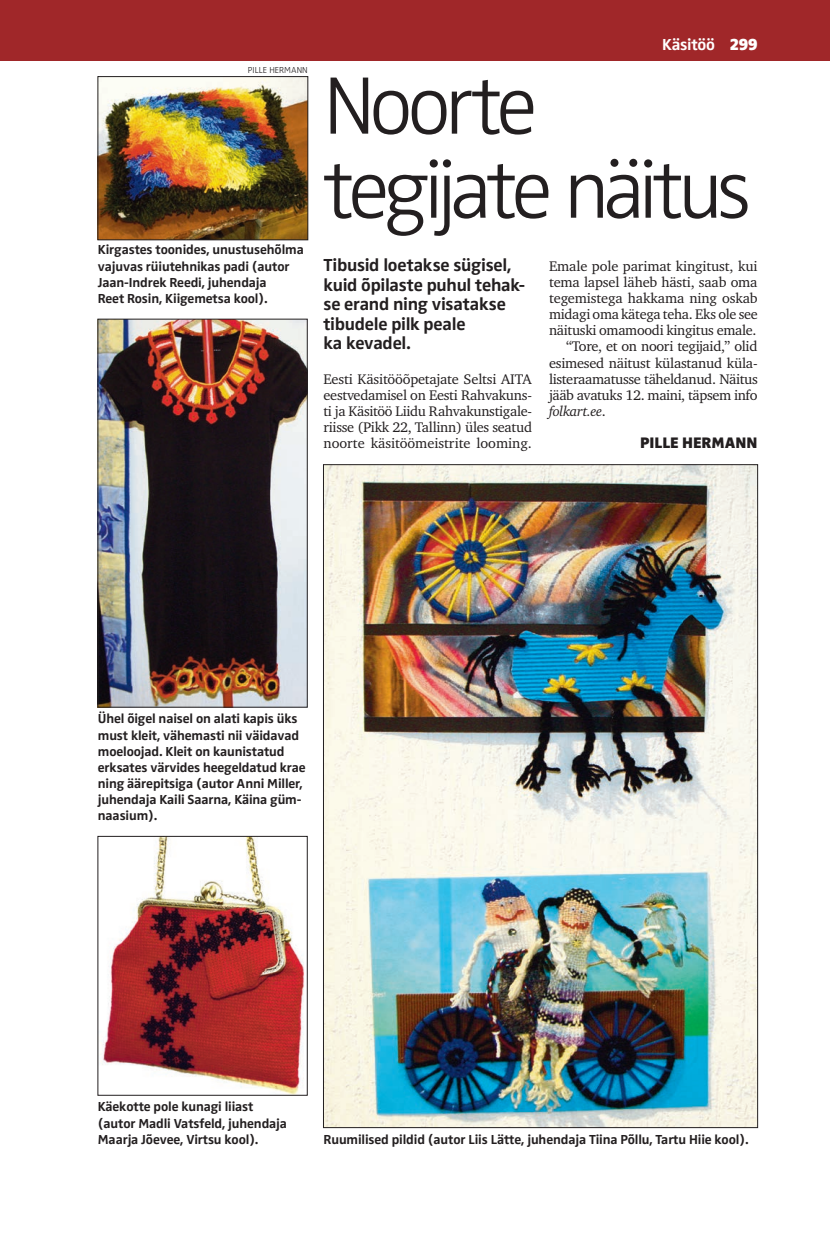
<style>
.page{position:relative;width:830px;height:1234px;background:#fff}
.page>*{position:absolute;margin:0;border:0;box-sizing:border-box;transform-origin:0 0}
.t1{font:300 84px/84px "Zwo Pro";letter-spacing:-.075em;color:#231f20}
.t2{font:700 18px/19.5px "Zwo Pro";letter-spacing:-.015em;color:#231f20}
.t3{font:700 16.5px "Zwo Pro";letter-spacing:-.02em;color:#fff}
.t4{font:900 15.75px "Zwo Pro";color:#231f20}
.t5{font:14.25px/16.2px "Charter ITC";letter-spacing:-.02em;color:#231f20;text-align:justify}
.t6{font:italic 14.25px "Charter ITC";letter-spacing:-.03em;color:#231f20}
.t7{font:700 13.5px/16.2px "Zwo Pro";letter-spacing:-.01em;color:#231f20}
.t8{font:300 9px "Zwo Pro";color:#231f20}
.s1{font-weight:900}
.s2{font-style:normal}
</style>
<div class="page">
<div style="left:0;top:0;width:829px;height:60px;background:#a02729"></div>
<img style="left:325px;top:466px;width:430px;height:659px">
<img style="left:100px;top:78px;width:206px;height:160px">
<div style="left:98px;top:76px;width:210px;height:164px;border:1px solid #231f20"></div>
<img style="left:100px;top:321px;width:205px;height:384px">
<img style="left:102px;top:838px;width:203px;height:255px">
<p class="t8" style="left:248px;top:65px;width:61px">PILLE HERMANN</p>
<p class="t7" style="left:98px;top:242px;width:207px">Kirgastes toonides, unustusehõlma vajuvas rüiutehnikas padi (autor Jaan-Indrek Reedi, juhendaja<br>Reet Rosin, Kiigemetsa kool).</p>
<p class="t3" style="left:662px;top:35px;width:97px">Käsitöö <span class="s1">299</span></p>
<p class="t1" style="left:323px;top:66px;width:429px">Noorte tegijate näitus</p>
<p class="t2" style="left:323px;top:256px;width:203px">Tibusid loetakse sügisel, kuid õpilaste puhul tehak&shy;se erand ning visatakse tibudele pilk peale<br>ka kevadel.</p>
<p class="t5" style="left:323px;top:371px;width:210px">Eesti Käsitööõpetajate Seltsi AITA eestvedamisel on Eesti Rahvakuns&shy;ti ja Käsitöö Liidu Rahvakunstigale&shy;riisse (Pikk 22, Tallinn) üles seatud noorte käsitöömeistrite looming.</p>
<p class="t5" style="left:549px;top:257px;width:210px">Emale pole parimat kingitust, kui</p>
<p class="t5" style="left:549px;top:274px;width:210px">tema lapsel läheb hästi, saab oma</p>
<p class="t5" style="left:549px;top:290px;width:210px">tegemistega hakkama ning oskab</p>
<p class="t5" style="left:549px;top:306px;width:210px">midagi oma kätega teha. Eks ole see</p>
<p class="t5" style="left:549px;top:322px;width:209px">näituski omamoodi kingitus emale.</p>
<p class="t5" style="left:566px;top:338px;width:193px">“Tore, et on noori tegijaid,” olid</p>
<p class="t5" style="left:548px;top:354px;width:210px">esimesed näitust külastanud küla-</p>
<p class="t5" style="left:548px;top:371px;width:210px">listeraamatusse täheldanud. Näitus</p>
<p class="t5" style="left:549px;top:387px;width:210px">jääb avatuks 12. maini, täpsem info</p>
<p class="t6" style="left:549px;top:402px;width:58px">folkart.ee<span class="s2">.</span></p>
<p class="t4" style="left:639px;top:433px;width:119px">PILLE HERMANN</p>
<p class="t7" style="left:98px;top:710px;width:209px">Ühel õigel naisel on alati kapis üks must kleit, vähemasti nii väidavad moeloojad. Kleit on kaunistatud erksates värvides heegeldatud krae ning äärepitsiga (autor Anni Miller, juhendaja Kaili Saarna, Käina güm&shy;naasium).</p>
<p class="t7" style="left:98px;top:1098px;width:190px">Käekotte pole kunagi liiast (autor Madli Vatsfeld, juhendaja<br>Maarja Jõevee, Virtsu kool).</p>
<p class="t7" style="left:323px;top:1131px;width:426px">Ruumilised pildid (autor Liis Lätte, juhendaja Tiina Põllu, Tartu Hiie kool).</p>
</div>
